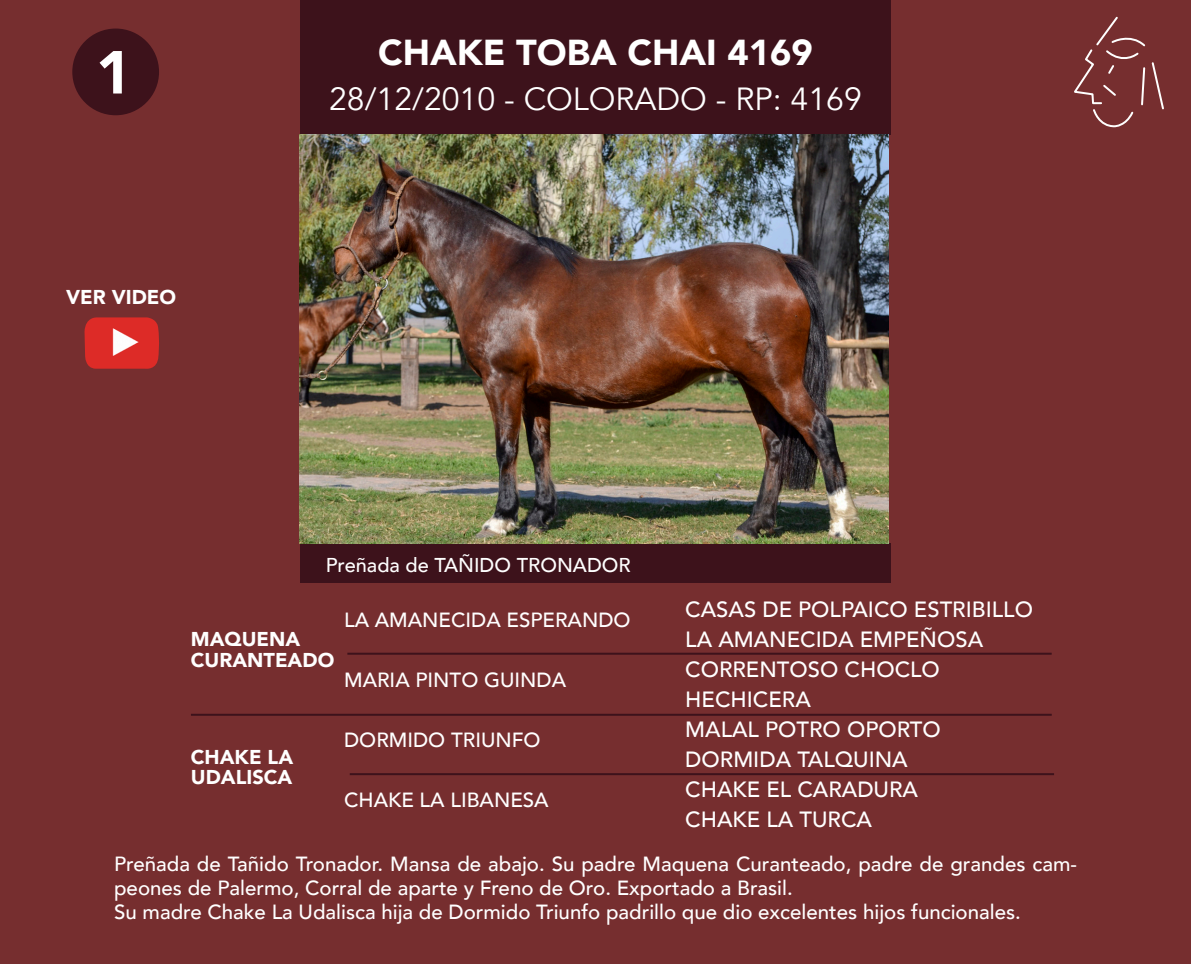
<style>
.page{position:relative;width:1191px;height:964px;background:#762e2f}
.page>*{position:absolute;margin:0;border:0;box-sizing:border-box;transform-origin:0 0}
.t1{font:900 60px "Avenir";color:#fff}
.t2{font:900 36px "Avenir";color:#fff}
.t3{font:32px "Avenir";color:#fff}
.t4{font:500 22px "Avenir";color:#fff}
.t5{font:500 20.4px/24px "Avenir";color:#fff}
.t6{font:900 20px/20.4px "Avenir";color:#fff}
.t7{font:500 20px "Avenir";color:#fff}
</style>
<div class="page">
<div style="left:72px;top:29px;width:87px;height:86px;background:#3d121b;border-radius:50%"></div>
<svg style="left:1074px;top:16px;width:90px;height:112px"></svg>
<img style="left:84px;top:317px;width:75px;height:52px">
<div style="left:300px;top:543px;width:590px;height:40px;background:#3d121b"></div>
<div style="left:300px;top:0;width:590px;height:135px;background:#3d121b"></div>
<img style="left:300px;top:135px;width:588px;height:408px">
<hr style="left:347px;top:653px;width:704px;height:2px;background:#3d121b">
<hr style="left:350px;top:773px;width:704px;height:2px;background:#3d121b">
<hr style="left:191px;top:714px;width:860px;height:2px;background:#3d121b">
<p class="t1" style="left:96px;top:21px;width:37px">1</p>
<p class="t6" style="left:66px;top:286px;width:111px">VER VIDEO</p>
<p class="t2" style="left:378px;top:21px;width:436px">CHAKE TOBA CHAI 4169</p>
<p class="t3" style="left:329px;top:80px;width:534px">28/12/2010 - COLORADO - RP: 4169</p>
<p class="t7" style="left:326px;top:548px;width:306px">Preñada de TAÑIDO TRONADOR</p>
<p class="t6" style="left:191px;top:628px;width:111px">MAQUENA</p>
<p class="t6" style="left:191px;top:649px;width:145px">CURANTEADO</p>
<p class="t5" style="left:344px;top:607px;width:288px">LA AMANECIDA ESPERANDO</p>
<p class="t5" style="left:344px;top:667px;width:223px">MARIA PINTO GUINDA</p>
<p class="t6" style="left:191px;top:746px;width:104px">CHAKE LA<br>UDALISCA</p>
<p class="t5" style="left:344px;top:727px;width:198px">DORMIDO TRIUNFO</p>
<p class="t5" style="left:344px;top:787px;width:206px">CHAKE LA LIBANESA</p>
<p class="t4" style="left:685px;top:590px;width:349px">CASAS DE POLPAICO ESTRIBILLO</p>
<p class="t4" style="left:685px;top:620px;width:299px">LA AMANECIDA EMPEÑOSA</p>
<p class="t4" style="left:685px;top:650px;width:256px">CORRENTOSO CHOCLO</p>
<p class="t4" style="left:685px;top:680px;width:127px">HECHICERA</p>
<p class="t4" style="left:685px;top:710px;width:257px">MALAL POTRO OPORTO</p>
<p class="t4" style="left:685px;top:740px;width:224px">DORMIDA TALQUINA</p>
<p class="t4" style="left:685px;top:770px;width:234px">CHAKE EL CARADURA</p>
<p class="t4" style="left:685px;top:800px;width:188px">CHAKE LA TURCA</p>
<p class="t5" style="left:114px;top:851px;width:964px">Preñada de Tañido Tronador. Mansa de abajo. Su padre Maquena Curanteado, padre de grandes cam&shy;peones de Palermo, Corral de aparte y Freno de Oro. Exportado a Brasil.</p>
<p class="t5" style="left:114px;top:899px;width:908px">Su madre Chake La Udalisca hija de Dormido Triunfo padrillo que dio excelentes hijos funcionales.</p>
</div>
